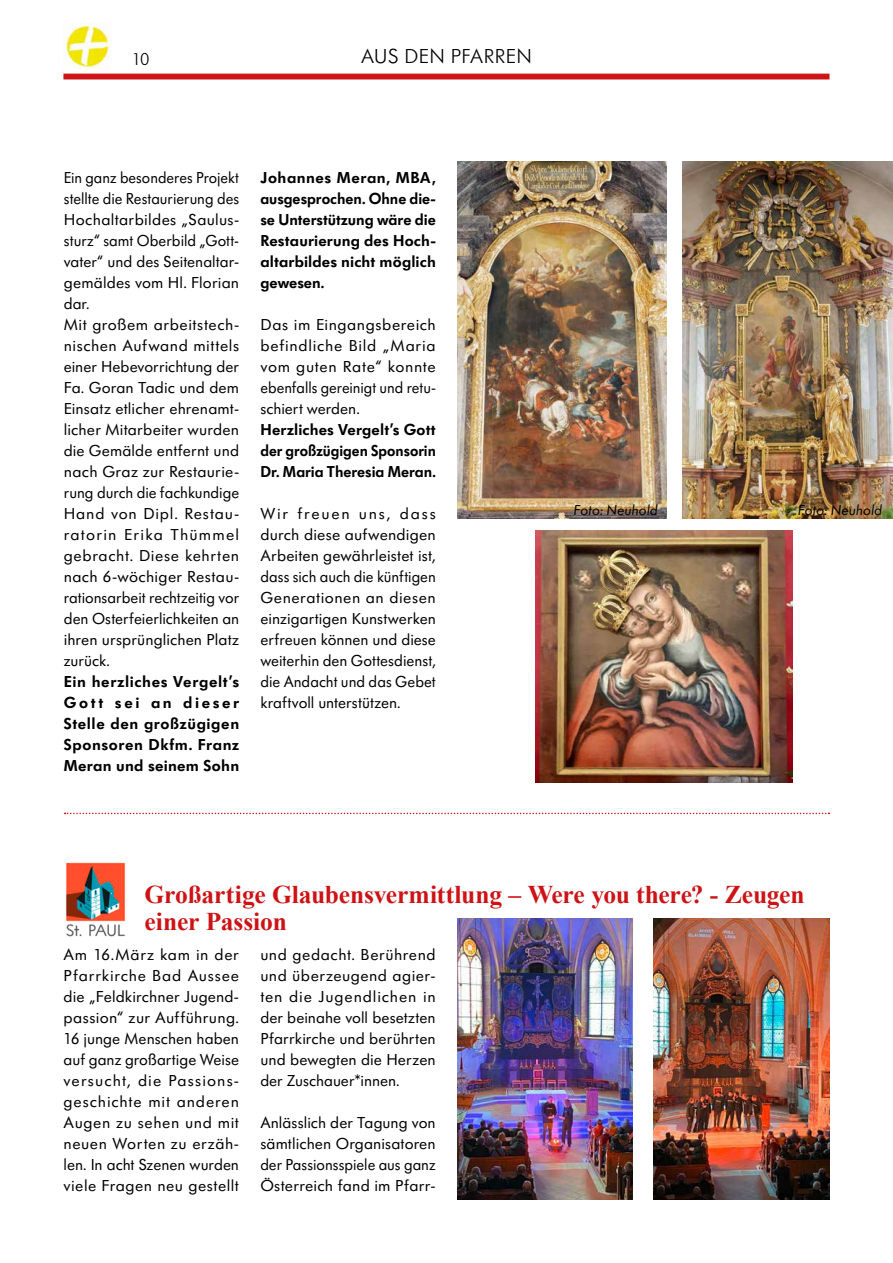
<style>
.page{position:relative;width:893px;height:1263px;background:#fff}
.page>*{position:absolute;margin:0;border:0;box-sizing:border-box;transform-origin:0 0}
.t1{font:700 25.5px/27px "Times New Roman";letter-spacing:-.01em;color:#cd1316}
.t2{font:300 21px "Futura SB";letter-spacing:.025em;color:#000}
.t3{font:300 18px "Futura SB";color:#000}
.t4{font:16.5px/21px "Futura SB";letter-spacing:.005em;color:#000;text-align:justify}
.t5{font:16.5px/21px "Futura SB";letter-spacing:.005em;color:#000;scale:.95 1}
.t6{font:16.5px/21px "Futura SB Dem Bol";letter-spacing:.01em;color:#000;text-align:justify}
.t7{font:italic 15px "Futura SB";color:#000}
</style>
<div class="page">
<div style="left:64px;top:74px;width:765px;height:5px;background:#cd1316"></div>
<img style="left:64px;top:23px;width:47px;height:46px">
<img style="left:654px;top:918px;width:175px;height:281px">
<img style="left:457px;top:918px;width:176px;height:281px">
<svg style="left:65px;top:813px;width:764px;height:1px"></svg>
<img style="left:682px;top:162px;width:211px;height:357px">
<img style="left:457px;top:162px;width:209px;height:357px">
<img style="left:536px;top:530px;width:257px;height:252px">
<img style="left:66px;top:862px;width:60px;height:75px">
<p class="t3" style="left:132px;top:49px;width:19px">10</p>
<p class="t2" style="left:361px;top:45px;width:172px">AUS DEN PFARREN</p>
<p class="t5" style="left:64px;top:167px;width:186px">Ein ganz besonderes Projekt stellte die Restaurierung des<br>Hochaltarbildes „Saulus&shy;sturz“ samt Oberbild „Gott&shy;vater“ und des Seitenaltar&shy;gemäldes vom Hl. Florian dar.<br>Mit großem arbeitstech&shy;nischen Aufwand mittels einer Hebevorrichtung der<br>Fa. Goran Tadic und dem<br>Einsatz etlicher ehrenamt&shy;licher Mitarbeiter wurden die Gemälde entfernt und nach Graz zur Restaurie&shy;rung durch die fachkundige<br>Hand von Dipl. Restau&shy;ratorin Erika Thümmel gebracht. Diese kehrten nach 6-wöchiger Restau&shy;rationsarbeit rechtzeitig vor den Osterfeierlichkeiten an ihren ursprünglichen Platz zurück.</p>
<p class="t6" style="left:64px;top:671px;width:177px">Ein herzliches Vergelt’s Gott sei an dieser Stelle den großzügigen Sponsoren Dkfm. Franz Meran und seinem Sohn</p>
<p class="t6" style="left:260px;top:167px;width:177px">Johannes Meran, MBA, ausgesprochen. Ohne die&shy;se Unterstützung wäre die Restaurierung des Hoch&shy;altarbildes nicht möglich gewesen.</p>
<p class="t4" style="left:260px;top:314px;width:177px">Das im Eingangsbereich befindliche Bild „Maria vom guten Rate“ konnte ebenfalls gereinigt und retu&shy;schiert werden.</p>
<p class="t6" style="left:260px;top:419px;width:177px">Herzliches Vergelt’s Gott der großzügigen Sponsorin Dr. Maria Theresia Meran.</p>
<p class="t4" style="left:260px;top:503px;width:177px">Wir freuen uns, dass durch diese aufwendigen Arbeiten gewährleistet ist, dass sich auch die künftigen Generationen an diesen einzigartigen Kunstwerken erfreuen können und diese weiterhin den Gottesdienst, die Andacht und das Gebet kraftvoll unterstützen.</p>
<p class="t7" style="left:574px;top:502px;width:86px">Foto: Neuhold</p>
<p class="t7" style="left:798px;top:502px;width:86px">Foto: Neuhold</p>
<h1 class="t1" style="left:145px;top:880px;width:662px">Großartige Glaubensvermittlung – Were you there? - Zeugen einer Passion</h1>
<p class="t4" style="left:64px;top:944px;width:177px">Am 16.März kam in der Pfarrkirche Bad Aussee die „Feldkirchner Jugend&shy;passion“ zur Aufführung.<br>16 junge Menschen haben auf ganz großartige Weise versucht, die Passions&shy;geschichte mit anderen Augen zu sehen und mit neuen Worten zu erzäh&shy;len. In acht Szenen wurden viele Fragen neu gestellt</p>
<p class="t4" style="left:260px;top:944px;width:177px">und gedacht. Berührend und überzeugend agier&shy;ten die Jugendlichen in der beinahe voll besetzten Pfarrkirche und berührten und bewegten die Herzen der Zuschauer*innen.</p>
<p class="t4" style="left:260px;top:1112px;width:177px">Anlässlich der Tagung von sämtlichen Organisatoren der Passionsspiele aus ganz Österreich fand im Pfarr-</p>
</div>
